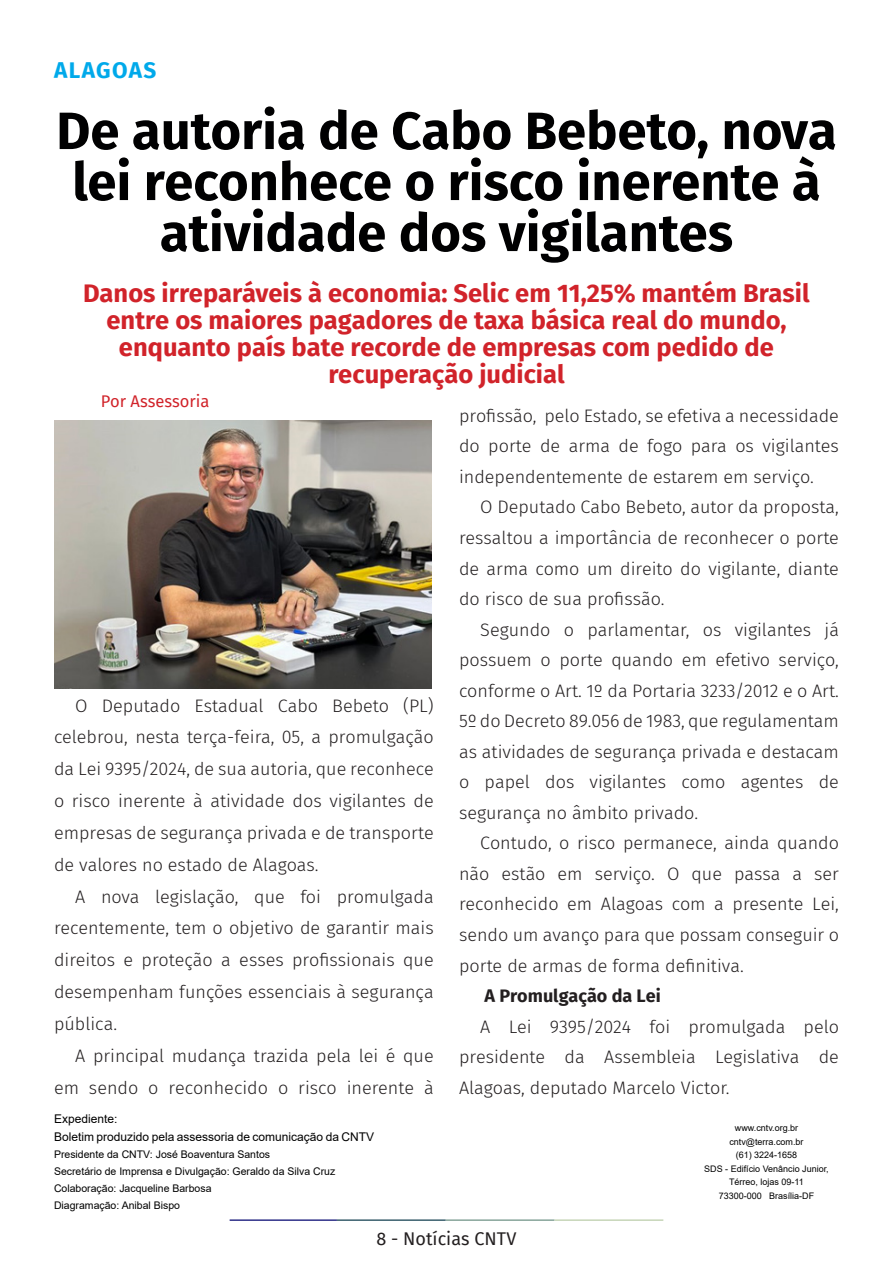
<style>
.page{position:relative;width:893px;height:1263px;background:#fff}
.page>*{position:absolute;margin:0;border:0;box-sizing:border-box;transform-origin:0 0}
.t1{font:700 52.5px/51px "Fira Sans";color:#000001;text-align:center}
.t2{font:700 25.5px/27px "Fira Sans";color:#d1232a;text-align:center}
.t3{font:700 22.5px "Fira Sans";letter-spacing:.07em;color:#00a9ea}
.t4{font:300 18px/30.6px "Fira Sans";color:#231f20;text-align:justify}
.t5{font:700 18px "Fira Sans";color:#231f20}
.t6{font:18px "Fira Sans";color:#231f20}
.t7{font:16.5px "Fira Sans";color:#d1232a}
.t8{font:12px "Arial";color:#000}
.t9{font:10.5px "Arial";color:#000}
.t10{font:9px/13.5px "Arial";color:#000;text-align:center}
</style>
<div class="page">
<hr style="left:230px;top:1219px;width:107px;height:2px;background:#2f3088">
<hr style="left:337px;top:1219px;width:109px;height:2px;background:#3a5f6d">
<hr style="left:446px;top:1219px;width:109px;height:2px;background:#87a59a">
<hr style="left:555px;top:1219px;width:108px;height:2px;background:#c6d5b7">
<img style="left:54px;top:421px;width:377px;height:267px">
<p class="t3" style="left:54px;top:51px;width:104px">ALAGOAS</p>
<p class="t1" style="left:56px;top:102px;width:782px">De autoria de Cabo Bebeto, nova lei reconhece o risco inerente à atividade dos vigilantes</p>
<p class="t2" style="left:83px;top:278px;width:728px">Danos irreparáveis à economia: Selic em 11,25% mantém Brasil entre os maiores pagadores de taxa básica real do mundo, enquanto país bate recorde de empresas com pedido de recuperação judicial</p>
<p class="t7" style="left:101px;top:389px;width:110px">Por Assessoria</p>
<p class="t4" style="left:54px;top:689px;width:381px;line-height:31.8px;text-indent:21px">O Deputado Estadual Cabo Bebeto (PL) celebrou, nesta terça-feira, 05, a promulgação da Lei 9395/2024, de sua autoria, que reconhece o risco inerente à atividade dos vigilantes de empresas de segurança privada e de transporte de valores no estado de Alagoas.</p>
<p class="t4" style="left:54px;top:880px;width:381px;line-height:31.8px;text-indent:21px">A nova legislação, que foi promulgada recentemente, tem o objetivo de garantir mais direitos e proteção a esses profissionais que desempenham funções essenciais à segurança pública.</p>
<p class="t4" style="left:54px;top:1039px;width:381px;line-height:31.8px;text-align:right">A principal mudança trazida pela lei é que em sendo o reconhecido o risco inerente à</p>
<p class="t8" style="left:54px;top:1110px;width:65px">Expediente:</p>
<p class="t8" style="left:54px;top:1129px;width:322px">Boletim produzido pela assessoria de comunicação da CNTV</p>
<p class="t9" style="left:54px;top:1147px;width:218px">Presidente da CNTV: José Boaventura Santos</p>
<p class="t9" style="left:54px;top:1164px;width:283px">Secretário de Imprensa e Divulgação: Geraldo da Silva Cruz</p>
<p class="t9" style="left:54px;top:1181px;width:159px">Colaboração: Jacqueline Barbosa</p>
<p class="t9" style="left:54px;top:1198px;width:128px">Diagramação: Anibal Bispo</p>
<p class="t4" style="left:459px;top:400px;width:381px">profissão, pelo Estado, se efetiva a necessidade do porte de arma de fogo para os vigilantes independentemente de estarem em serviço.</p>
<p class="t4" style="left:459px;top:492px;width:381px;text-indent:21px">O Deputado Cabo Bebeto, autor da proposta, ressaltou a importância de reconhecer o porte de arma como um direito do vigilante, diante do risco de sua profissão.</p>
<p class="t4" style="left:459px;top:614px;width:381px;text-indent:21px">Segundo o parlamentar, os vigilantes já possuem o porte quando em efetivo serviço, conforme o Art. 1º da Portaria 3233/2012 e o Art.<br>5º do Decreto 89.056 de 1983, que regulamentam as atividades de segurança privada e destacam o papel dos vigilantes como agentes de segurança no âmbito privado.</p>
<p class="t4" style="left:459px;top:828px;width:381px;text-indent:21px">Contudo, o risco permanece, ainda quando não estão em serviço. O que passa a ser reconhecido em Alagoas com a presente Lei, sendo um avanço para que possam conseguir o porte de armas de forma definitiva.</p>
<p class="t5" style="left:485px;top:980px;width:178px">A Promulgação da Lei</p>
<p class="t4" style="left:459px;top:1011px;width:381px;text-indent:21px">A Lei 9395/2024 foi promulgada pelo presidente da Assembleia Legislativa de Alagoas, deputado Marcelo Victor.</p>
<p class="t10" style="left:735px;top:1121px;width:65px">www.cntv.org.br</p>
<p class="t10" style="left:729px;top:1134px;width:76px">cntv@terra.com.br</p>
<p class="t10" style="left:736px;top:1148px;width:63px">(61) 3224-1658</p>
<p class="t10" style="left:704px;top:1161px;width:126px">SDS - Edifício Venâncio Junior,<br>Térreo, lojas 09-11</p>
<p class="t10" style="left:719px;top:1188px;width:97px">73300-000 Brasília-DF</p>
<p class="t6" style="left:377px;top:1225px;width:141px">8 - Notícias CNTV</p>
</div>
